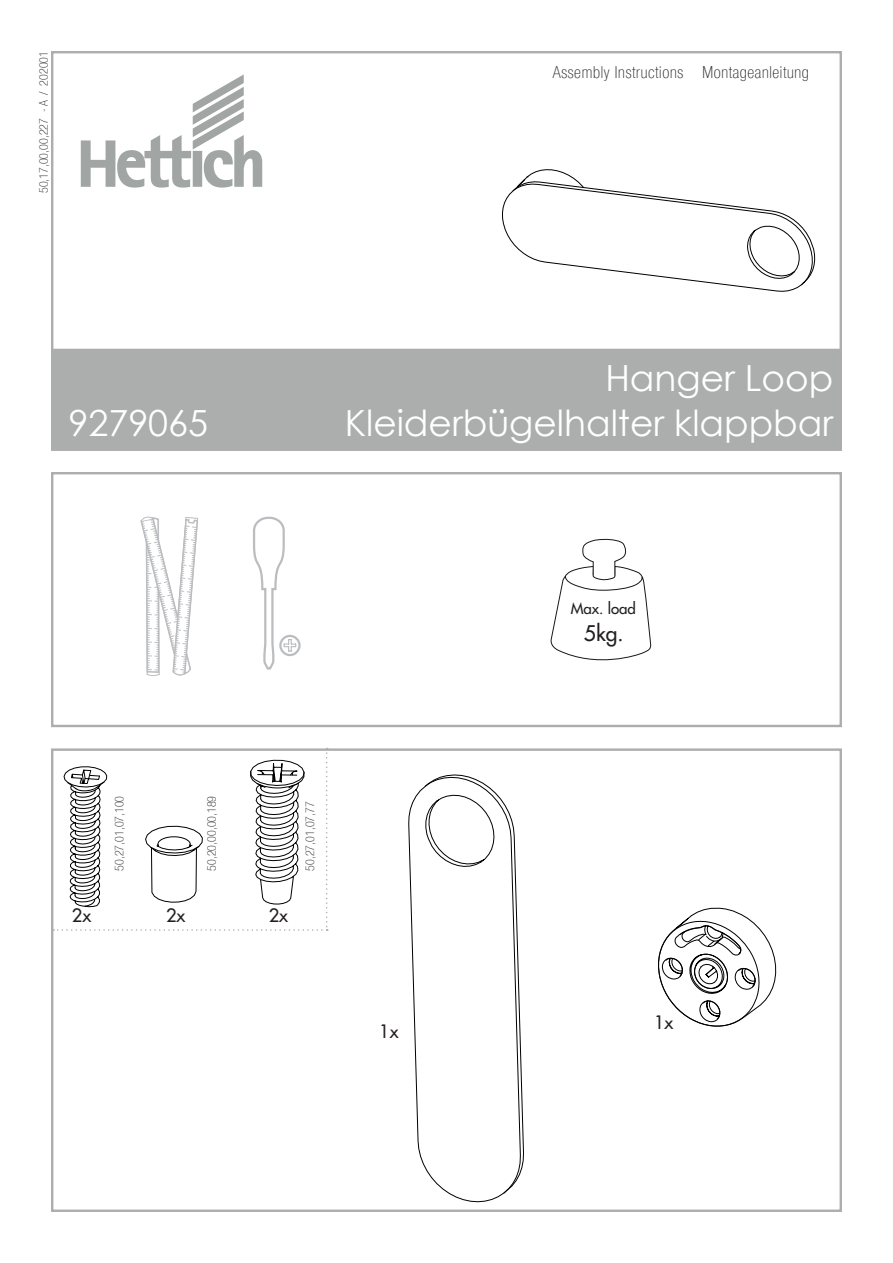
<style>
.page{position:relative;width:893px;height:1263px;background:#fff}
.page>*{position:absolute;margin:0;border:0;box-sizing:border-box;transform-origin:0 0}
.t1{font:36px "Century Gothic";color:#fff}
.t2{font:500 21px "Futura Std";color:#231f20}
.t3{font:500 18px "Futura Std";color:#231f20}
.t4{font:100 condensed 16.5px "Helvetica Neue LT Com";letter-spacing:.04em;color:#231f20}
.t5{font:500 15px "Futura Std";color:#231f20}
.t6{font:100 condensed 12px "Helvetica Neue LT Com";color:#231f20}
</style>
<div class="page">
<svg style="left:502px;top:169px;width:313px;height:123px"></svg>
<svg style="left:54px;top:752px;width:274px;height:179px"></svg>
<svg style="left:658px;top:907px;width:118px;height:120px"></svg>
<svg style="left:408px;top:774px;width:116px;height:428px"></svg>
<div style="left:51px;top:748px;width:791px;height:464px;border:2px solid #acaead"></div>
<div style="left:51px;top:472px;width:791px;height:255px;border:2px solid #acaead"></div>
<svg style="left:140px;top:517px;width:58px;height:159px"></svg>
<div style="left:279px;top:635px;width:22px;height:21px;border:2px solid #bcbdc0;border-radius:50%"></div>
<svg style="left:253px;top:517px;width:43px;height:152px"></svg>
<div style="left:51px;top:349px;width:791px;height:102px;background:#acaead"></div>
<div style="left:51px;top:51px;width:791px;height:400px;border:2px solid #acaead"></div>
<svg style="left:81px;top:74px;width:181px;height:114px"></svg>
<svg style="left:550px;top:538px;width:101px;height:123px"></svg>
<p class="t6" style="left:37px;top:193px;width:144px;rotate:-90deg">50,17,00,00,227 - A / 202001</p>
<p class="t4" style="left:553px;top:63px;width:258px">Assembly Instructions Montageanleitung</p>
<p class="t1" style="left:605px;top:353px;width:229px">Hanger Loop</p>
<p class="t1" style="left:69px;top:397px;width:141px">9279065</p>
<p class="t1" style="left:345px;top:397px;width:490px">Kleiderbügelhalter klappbar</p>
<p class="t6" style="left:112px;top:871px;width:76px;rotate:-90deg">50,27,01,07,100</p>
<p class="t6" style="left:205px;top:871px;width:76px;rotate:-90deg">50,20,00,00,189</p>
<p class="t6" style="left:303px;top:871px;width:71px;rotate:-90deg">50,27,01,07,77</p>
<p class="t3" style="left:72px;top:904px;width:21px">2x</p>
<p class="t3" style="left:166px;top:904px;width:21px">2x</p>
<p class="t3" style="left:269px;top:904px;width:21px">2x</p>
<p class="t3" style="left:379px;top:1020px;width:21px">1x</p>
<p class="t5" style="left:571px;top:599px;width:67px">Max. load</p>
<p class="t2" style="left:584px;top:620px;width:41px">5kg.</p>
<p class="t3" style="left:654px;top:1011px;width:21px">1x</p>
</div>
